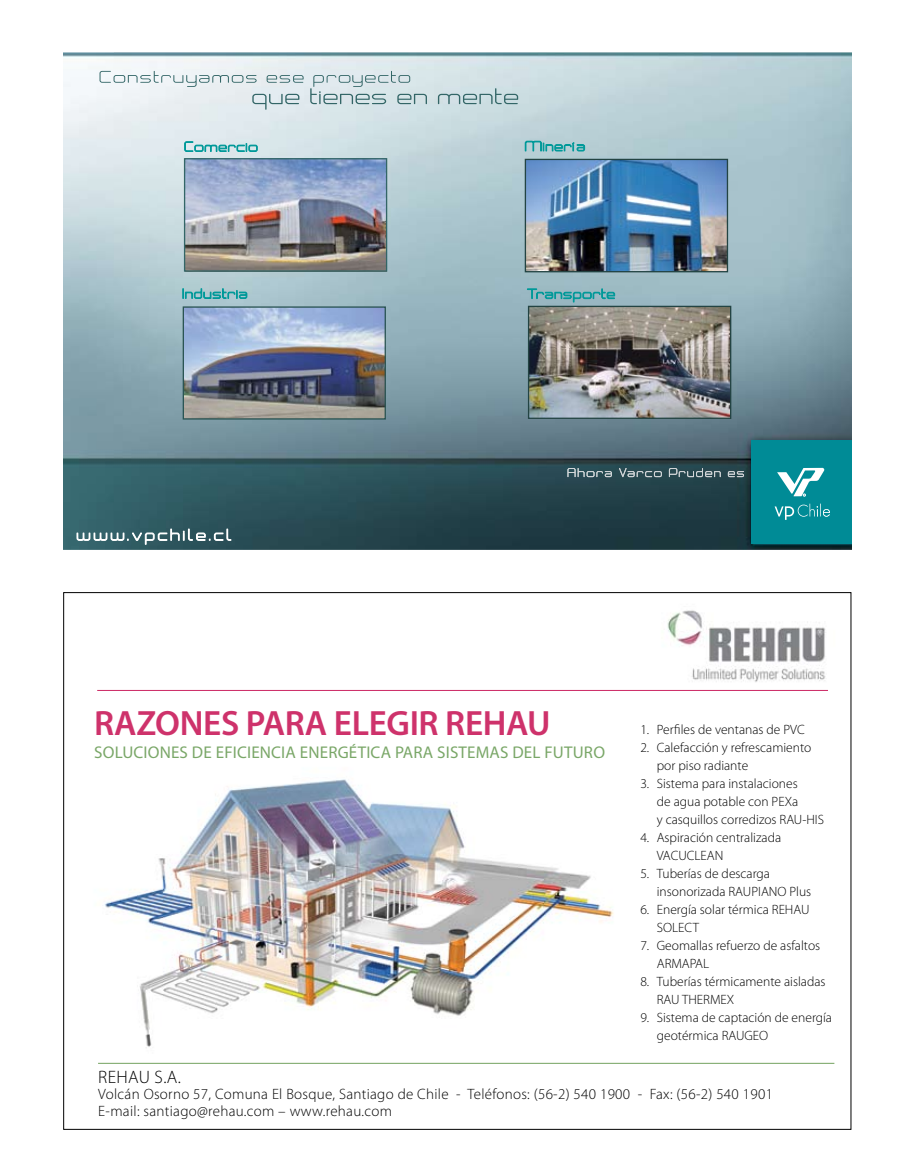
<style>
.page{position:relative;width:915px;height:1170px;background:#fff}
.page>*{position:absolute;margin:0;border:0;box-sizing:border-box;transform-origin:0 0}
.t1{font:600 35.25px "Myriad Pro";letter-spacing:-.01em;color:#ce326b}
.t2{font:300 18px "Myriad Pro";letter-spacing:.02em;color:#000}
.t3{font:16.95px "Myriad Pro";letter-spacing:.01em;color:#7aa768}
.t4{font:300 15px/16.5px "Myriad Pro";letter-spacing:.02em;color:#000}
.t5{font:300 13.5px/18px "Myriad Pro";color:#000}
</style>
<div class="page">
<img style="left:104px;top:779px;width:510px;height:269px">
<img style="left:667px;top:610px;width:159px;height:72px">
<hr style="left:98px;top:1062px;width:736px;height:1px;background:#7aa768">
<hr style="left:97px;top:690px;width:730px;height:1px;background:#ce326b">
<img style="left:63px;top:52px;width:787px;height:498px">
<svg style="left:77px;top:528px;width:154px;height:16px;background:#5c7d83"></svg>
<svg style="left:567px;top:468px;width:44px;height:9px"></svg>
<svg style="left:619px;top:468px;width:42px;height:9px"></svg>
<svg style="left:668px;top:468px;width:52px;height:9px"></svg>
<svg style="left:727px;top:471px;width:16px;height:6px"></svg>
<svg style="left:99px;top:71px;width:157px;height:16px"></svg>
<svg style="left:266px;top:75px;width:37px;height:8px"></svg>
<svg style="left:252px;top:94px;width:47px;height:16px"></svg>
<svg style="left:310px;top:71px;width:117px;height:33px;background:#c3d4d8"></svg>
<svg style="left:438px;top:88px;width:80px;height:16px"></svg>
<div style="left:750px;top:440px;width:100px;height:103px;background:#008b96"></div>
<svg style="left:774px;top:503px;width:55px;height:17px"></svg>
<svg style="left:777px;top:468px;width:47px;height:28px"></svg>
<svg style="left:182px;top:288px;width:65px;height:11px"></svg>
<img style="left:185px;top:308px;width:199px;height:109px">
<div style="left:183px;top:306px;width:203px;height:113px;border:1px solid #2b5554"></div>
<svg style="left:527px;top:288px;width:87px;height:14px"></svg>
<img style="left:529px;top:308px;width:200px;height:109px">
<div style="left:527px;top:306px;width:204px;height:113px;border:1px solid #234443"></div>
<svg style="left:524px;top:141px;width:60px;height:10px"></svg>
<img style="left:526px;top:161px;width:199px;height:109px">
<div style="left:524px;top:159px;width:203px;height:113px;border:1px solid #234443"></div>
<svg style="left:184px;top:141px;width:73px;height:11px"></svg>
<div style="left:249px;top:146px;width:8px;height:5px;border:1px solid #099"></div>
<div style="left:248px;top:145px;width:9px;height:7px;border:1px solid #099;border-radius:2px"></div>
<img style="left:186px;top:160px;width:199px;height:110px">
<div style="left:184px;top:158px;width:203px;height:114px;border:1px solid #336667"></div>
<h1 class="t1" style="left:94px;top:700px;width:457px">RAZONES PARA ELEGIR REHAU</h1>
<p class="t3" style="left:94px;top:741px;width:512px">SOLUCIONES DE EFICIENCIA ENERGÉTICA PARA SISTEMAS DEL FUTURO</p>
<p class="t5" style="left:640px;top:720px;width:166px">1. Perfiles de ventanas de PVC</p>
<p class="t5" style="left:656px;top:738px;width:156px;text-indent:-16px">2. Calefacción y refrescamiento por piso radiante</p>
<p class="t5" style="left:656px;top:774px;width:169px;text-indent:-16px">3. Sistema para instalaciones<br>de agua potable con PEXa<br>y casquillos corredizos RAU-HIS</p>
<p class="t5" style="left:656px;top:828px;width:126px;text-indent:-16px">4. Aspiración centralizada<br>VACUCLEAN</p>
<p class="t5" style="left:656px;top:864px;width:156px;text-indent:-16px">5. Tuberías de descarga insonorizada RAUPIANO Plus</p>
<p class="t5" style="left:656px;top:900px;width:154px;text-indent:-16px">6. Energía solar térmica REHAU<br>SOLECT</p>
<p class="t5" style="left:656px;top:936px;width:165px;text-indent:-16px">7. Geomallas refuerzo de asfaltos<br>ARMAPAL</p>
<p class="t5" style="left:656px;top:972px;width:170px;text-indent:-16px">8. Tuberías térmicamente aisladas<br>RAU THERMEX</p>
<p class="t5" style="left:656px;top:1008px;width:177px;text-indent:-16px">9. Sistema de captación de energía geotérmica RAUGEO</p>
<h2 class="t2" style="left:98px;top:1065px;width:84px">REHAU S.A.</h2>
<p class="t4" style="left:98px;top:1085px;width:676px">Volcán Osorno 57, Comuna El Bosque, Santiago de Chile - Teléfonos: (56-2) 540 1900 - Fax: (56-2) 540 1901<br>E-mail: santiago@rehau.com – www.rehau.com</p>
</div>
